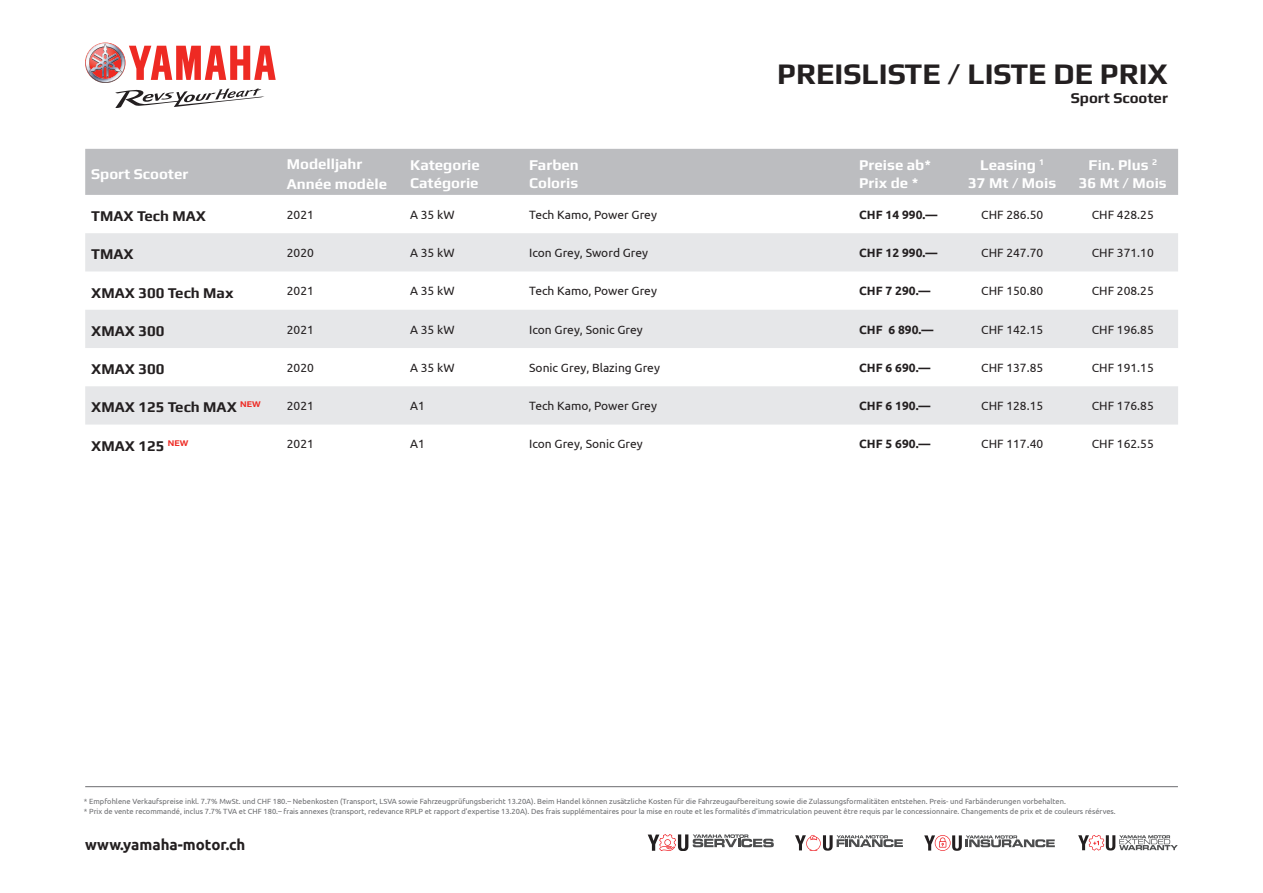
<style>
.page{position:relative;width:1263px;height:893px;background:#fff}
.page>*{position:absolute;margin:0;border:0;box-sizing:border-box;transform-origin:0 0}
.t1{font:700 30px "Play";color:#231f20}
.t2{font:700 15px/18px "Play";color:#fff}
.t3{font:700 15px "Play";color:#231f20}
.t4{font:700 15px "Ubuntu";color:#231f20}
.t5{font:12px "Ubuntu";color:#231f20}
.t6{font:700 12px "Ubuntu";color:#231f20}
.t7{font:7.5px/10.5px "Ubuntu";color:#6c6d70}
</style>
<div class="page">
<hr style="left:85px;top:786px;width:1093px;height:1px;background:#6c6d70">
<svg style="left:85px;top:43px;width:191px;height:65px"></svg>
<div style="left:85px;top:149px;width:1093px;height:46px;background:#bcbdc0"></div>
<svg style="left:85px;top:233px;width:1093px;height:192px;fill:#e6e7e9"></svg>
<svg style="left:648px;top:834px;width:126px;height:17px"></svg>
<svg style="left:924px;top:835px;width:131px;height:16px"></svg>
<svg style="left:1078px;top:835px;width:100px;height:16px"></svg>
<svg style="left:795px;top:835px;width:108px;height:16px"></svg>
<h1 class="t1" style="left:777px;top:56px;width:392px">PREISLISTE / LISTE DE PRIX</h1>
<h2 class="t3" style="left:1071px;top:89px;width:99px">Sport Scooter</h2>
<h2 class="t2" style="left:91px;top:165px;width:99px">Sport Scooter</h2>
<h2 class="t2" style="left:287px;top:153px;width:102px;line-height:20.1px">Modelljahr<br>Année modèle</h2>
<h2 class="t2" style="left:410px;top:156px;width:71px">Kategorie<br>Catégorie</h2>
<h2 class="t2" style="left:529px;top:156px;width:51px">Farben<br>Coloris</h2>
<h2 class="t2" style="left:859px;top:156px;width:73px">Preise ab*<br>Prix de *</h2>
<h2 class="t2" style="left:968px;top:156px;width:89px;text-align:center">Leasing <sup>1<br></sup>37 Mt / Mois</h2>
<h2 class="t2" style="left:1079px;top:156px;width:89px;text-align:center">Fin. Plus <sup>2<br></sup>36 Mt / Mois</h2>
<h2 class="t3" style="left:91px;top:207px;width:116px">TMAX Tech MAX</h2>
<h3 class="t5" style="left:287px;top:207px;width:29px">2021</h3>
<h3 class="t5" style="left:410px;top:207px;width:46px">A 35 kW</h3>
<h3 class="t5" style="left:529px;top:207px;width:129px">Tech Kamo, Power Grey</h3>
<h3 class="t6" style="left:859px;top:207px;width:80px">CHF 14 990.—</h3>
<h3 class="t5" style="left:981px;top:207px;width:63px">CHF 286.50</h3>
<h3 class="t5" style="left:1092px;top:207px;width:63px">CHF 428.25</h3>
<h2 class="t3" style="left:91px;top:245px;width:44px">TMAX</h2>
<h3 class="t5" style="left:287px;top:245px;width:29px">2020</h3>
<h3 class="t5" style="left:410px;top:245px;width:46px">A 35 kW</h3>
<h3 class="t5" style="left:529px;top:245px;width:120px">Icon Grey, Sword Grey</h3>
<h3 class="t6" style="left:859px;top:245px;width:80px">CHF 12 990.—</h3>
<h3 class="t5" style="left:981px;top:245px;width:63px">CHF 247.70</h3>
<h3 class="t5" style="left:1092px;top:245px;width:63px">CHF 371.10</h3>
<h2 class="t3" style="left:91px;top:284px;width:144px">XMAX 300 Tech Max</h2>
<h3 class="t5" style="left:287px;top:284px;width:29px">2021</h3>
<h3 class="t5" style="left:410px;top:284px;width:46px">A 35 kW</h3>
<h3 class="t5" style="left:529px;top:284px;width:129px">Tech Kamo, Power Grey</h3>
<h3 class="t6" style="left:859px;top:284px;width:73px">CHF 7 290.—</h3>
<h3 class="t5" style="left:981px;top:284px;width:63px">CHF 150.80</h3>
<h3 class="t5" style="left:1092px;top:284px;width:63px">CHF 208.25</h3>
<h2 class="t3" style="left:91px;top:322px;width:75px">XMAX 300</h2>
<h3 class="t5" style="left:287px;top:322px;width:29px">2021</h3>
<h3 class="t5" style="left:410px;top:322px;width:46px">A 35 kW</h3>
<h3 class="t5" style="left:529px;top:322px;width:115px">Icon Grey, Sonic Grey</h3>
<h3 class="t6" style="left:859px;top:322px;width:76px">CHF 6 890.—</h3>
<h3 class="t5" style="left:981px;top:322px;width:63px">CHF 142.15</h3>
<h3 class="t5" style="left:1092px;top:322px;width:63px">CHF 196.85</h3>
<h2 class="t3" style="left:91px;top:360px;width:75px">XMAX 300</h2>
<h3 class="t5" style="left:287px;top:360px;width:29px">2020</h3>
<h3 class="t5" style="left:410px;top:360px;width:46px">A 35 kW</h3>
<h3 class="t5" style="left:529px;top:360px;width:132px">Sonic Grey, Blazing Grey</h3>
<h3 class="t6" style="left:859px;top:360px;width:73px">CHF 6 690.—</h3>
<h3 class="t5" style="left:981px;top:360px;width:63px">CHF 137.85</h3>
<h3 class="t5" style="left:1092px;top:360px;width:63px">CHF 191.15</h3>
<h2 class="t3" style="left:91px;top:398px;width:171px">XMAX 125 Tech MAX <sup>NEW</sup></h2>
<h3 class="t5" style="left:287px;top:399px;width:29px">2021</h3>
<h3 class="t5" style="left:410px;top:399px;width:16px">A1</h3>
<h3 class="t5" style="left:529px;top:399px;width:129px">Tech Kamo, Power Grey</h3>
<h3 class="t6" style="left:859px;top:399px;width:73px">CHF 6 190.—</h3>
<h3 class="t5" style="left:981px;top:399px;width:63px">CHF 128.15</h3>
<h3 class="t5" style="left:1092px;top:399px;width:63px">CHF 176.85</h3>
<h2 class="t3" style="left:91px;top:437px;width:99px">XMAX 125 <sup>NEW</sup></h2>
<h3 class="t5" style="left:287px;top:437px;width:29px">2021</h3>
<h3 class="t5" style="left:410px;top:437px;width:16px">A1</h3>
<h3 class="t5" style="left:529px;top:437px;width:115px">Icon Grey, Sonic Grey</h3>
<h3 class="t6" style="left:859px;top:437px;width:73px">CHF 5 690.—</h3>
<h3 class="t5" style="left:981px;top:437px;width:63px">CHF 117.40</h3>
<h3 class="t5" style="left:1092px;top:437px;width:63px">CHF 162.55</h3>
<p class="t7" style="left:84px;top:795px;width:1033px">* Empfohlene Verkaufspreise inkl. 7.7% MwSt. und CHF 180.– Nebenkosten (Transport, LSVA sowie Fahrzeugprüfungsbericht 13.20A). Beim Handel können zusätzliche Kosten für die Fahrzeugaufbereitung sowie die Zulassungsformalitäten entstehen. Preis- und Farbänderungen vorbehalten.<br>* Prix de vente recommandé, inclus 7.7% TVA et CHF 180.– frais annexes (transport, redevance RPLP et rapport d’expertise 13.20A). Des frais supplémentaires pour la mise en route et les formalités d’immatriculation peuvent être requis par le concessionnaire. Changements de prix et de couleurs résérves.</p>
<h2 class="t4" style="left:85px;top:836px;width:162px">www.yamaha-motor.ch</h2>
</div>
